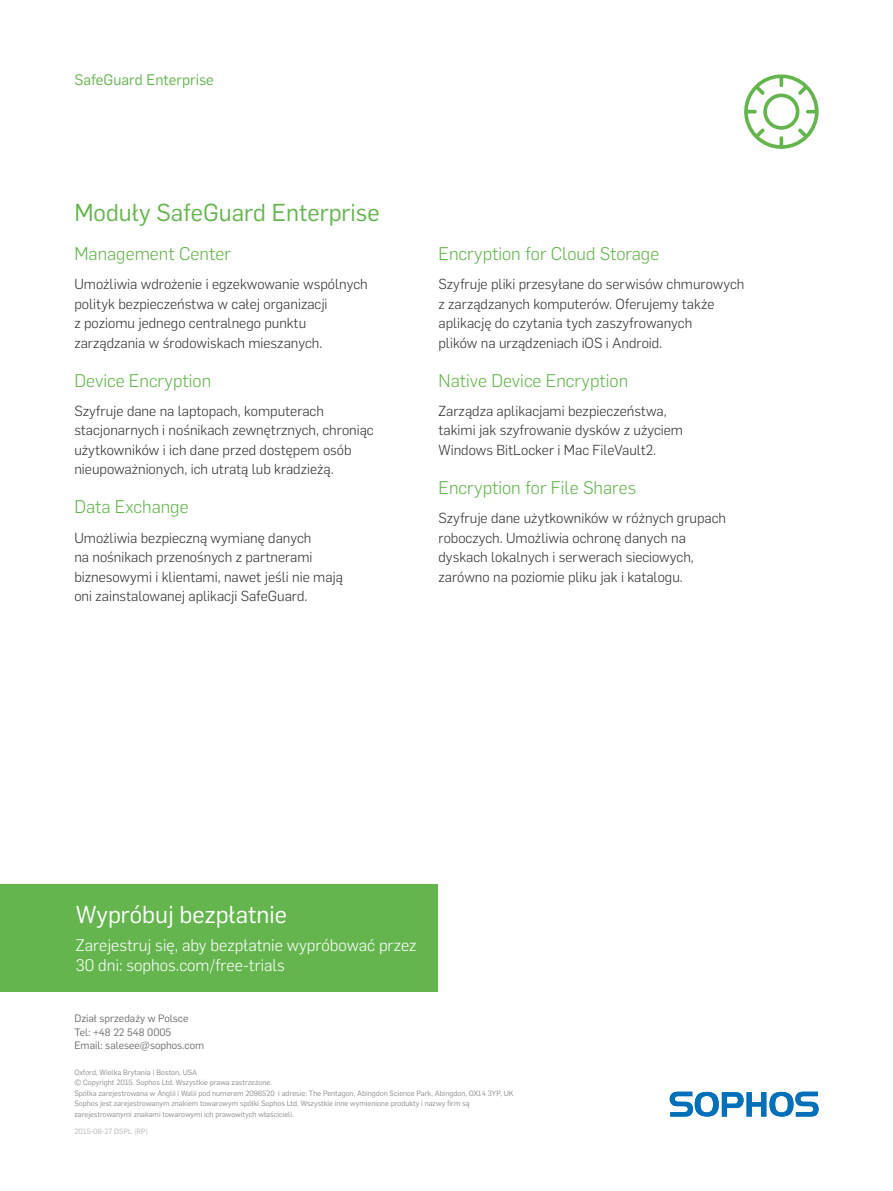
<style>
.page{position:relative;width:893px;height:1191px;background:#fff}
.page>*{position:absolute;margin:0;border:0;box-sizing:border-box;transform-origin:0 0}
.t1{font:24px "Flama";color:#64b54e}
.t2{font:24px "Flama";color:#fff}
.t3{font:300 18px "Flama";color:#64b54e}
.t4{font:300 16.5px/19.5px "Flama";color:#fff}
.t5{font:15px "Flama";color:#64b54e}
.t6{font:300 14.25px/19.5px "Flama";color:#333334}
.t7{font:10.5px/13.5px "Flama";color:#6d6e71}
.t8{font:7.5px/10.5px "Flama";color:#8a8c8e}
.t9{font:7.5px "Flama";color:#b1b4b6}
</style>
<div class="page">
<svg style="left:670px;top:1091px;width:149px;height:25px"></svg>
<div style="left:0;top:884px;width:437px;height:107px;background:#64b54e"></div>
<svg style="left:744px;top:74px;width:75px;height:75px"></svg>
<p class="t5" style="left:74px;top:69px;width:141px">SafeGuard Enterprise</p>
<h1 class="t1" style="left:74px;top:196px;width:307px">Moduły SafeGuard Enterprise</h1>
<p class="t3" style="left:74px;top:241px;width:158px">Management Center</p>
<p class="t6" style="left:74px;top:273px;width:295px">Umożliwia wdrożenie i egzekwowanie wspólnych polityk bezpieczeństwa w całej organizacji<br>z poziomu jednego centralnego punktu zarządzania w środowiskach mieszanych.</p>
<p class="t3" style="left:74px;top:368px;width:138px">Device Encryption</p>
<p class="t6" style="left:74px;top:400px;width:301px">Szyfruje dane na laptopach, komputerach stacjonarnych i nośnikach zewnętrznych, chroniąc użytkowników i ich dane przed dostępem osób nieupoważnionych, ich utratą lub kradzieżą.</p>
<p class="t3" style="left:74px;top:495px;width:116px">Data Exchange</p>
<p class="t6" style="left:74px;top:527px;width:270px">Umożliwia bezpieczną wymianę danych<br>na nośnikach przenośnych z partnerami biznesowymi i klientami, nawet jeśli nie mają oni zainstalowanej aplikacji SafeGuard.</p>
<p class="t3" style="left:438px;top:241px;width:222px">Encryption for Cloud Storage</p>
<p class="t6" style="left:438px;top:273px;width:307px">Szyfruje pliki przesyłane do serwisów chmurowych z zarządzanych komputerów. Oferujemy także aplikację do czytania tych zaszyfrowanych<br>plików na urządzeniach iOS i Android.</p>
<p class="t3" style="left:438px;top:368px;width:191px">Native Device Encryption</p>
<p class="t6" style="left:438px;top:400px;width:246px">Zarządza aplikacjami bezpieczeństwa, takimi jak szyfrowanie dysków z użyciem<br>Windows BitLocker i Mac FileVault2.</p>
<p class="t3" style="left:438px;top:475px;width:199px">Encryption for File Shares</p>
<p class="t6" style="left:438px;top:507px;width:289px">Szyfruje dane użytkowników w różnych grupach roboczych. Umożliwia ochronę danych na dyskach lokalnych i serwerach sieciowych, zarówno na poziomie pliku jak i katalogu.</p>
<h1 class="t2" style="left:76px;top:898px;width:213px">Wypróbuj bezpłatnie</h1>
<p class="t4" style="left:76px;top:934px;width:342px">Zarejestruj się, aby bezpłatnie wypróbować przez<br>30 dni: sophos.com/free-trials</p>
<p class="t7" style="left:74px;top:1011px;width:131px">Dział sprzedaży w Polsce<br>Tel: +48 22 548 0005<br>Email: salesee@sophos.com</p>
<p class="t8" style="left:74px;top:1066px;width:441px">Oxford, Wielka Brytania | Boston, USA<br>© Copyright 2015. Sophos Ltd. Wszystkie prawa zastrzeżone.<br>Spółka zarejestrowana w Anglii i Walii pod numerem 2096520 i adresie: The Pentagon, Abingdon Science Park, Abingdon, OX14 3YP, UK Sophos jest zarejestrowanym znakiem towarowym spółki Sophos Ltd. Wszystkie inne wymienione produkty i nazwy firm są zarejestrowanymi znakami towarowymi ich prawowitych właścicieli.</p>
<p class="t9" style="left:74px;top:1126px;width:75px">2015-08-27 DSPL (RP)</p>
</div>
